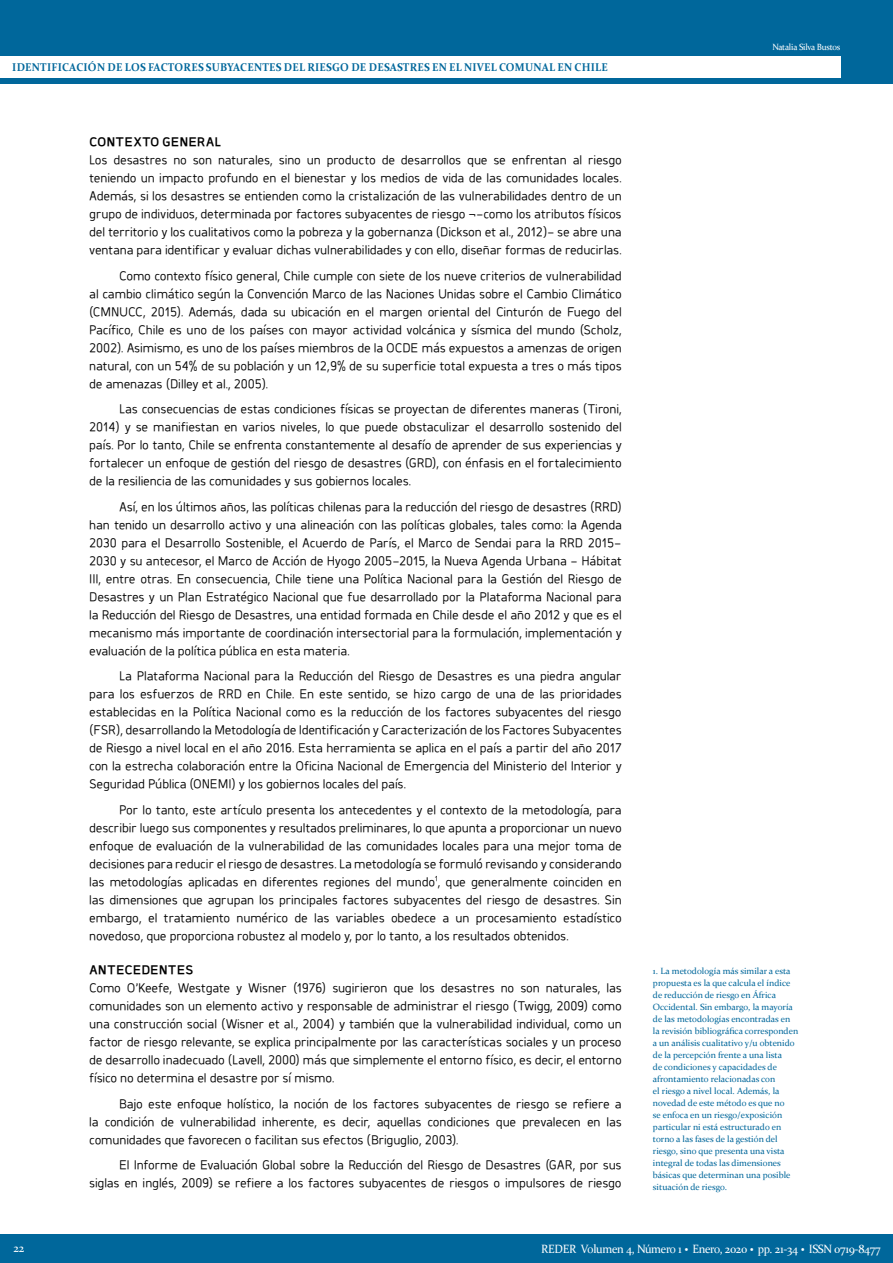
<style>
.page{position:relative;width:893px;height:1263px;background:#fff}
.page>*{position:absolute;margin:0;border:0;box-sizing:border-box;transform-origin:0 0}
.Cuerpo{font:15px/18px "Hospital";letter-spacing:-.015em;color:#000;text-align:justify}
.Cuerpo_PRIMER_PÁRRAF{font:15px/18px "Hospital";letter-spacing:-.015em;color:#000;text-align:justify}
.Subtítulos{font:700 15px "Hospital";letter-spacing:-.01em;color:#000}
.t1{font:12px "Constantia";letter-spacing:-.025em;color:#fff;scale:.95 1}
.t2{font:700 11.25px "Constantia";letter-spacing:.02em;color:#00679b;scale:.95 1}
.Notas{font:9px/12px "Constantia";color:#00679b}
.t3{font:9px "Constantia";letter-spacing:-.025em;color:#fff;scale:.95 1}
.s1{font-weight:700;font-size:18px}
</style>
<div class="page">
<div style="left:0;top:0;width:893px;height:84px;background:#00679b"></div>
<div style="left:0;top:56px;width:840px;height:22px;background:#fff"></div>
<div style="left:0;top:1234px;width:893px;height:29px;background:#00679b"></div>
<p class="t2" style="left:12px;top:60px;width:628px">IDENTIFICACIÓN DE LOS FACTORES SUBYACENTES DEL RIESGO DE DESASTRES EN EL NIVEL COMUNAL EN CHILE</p>
<p class="Subtítulos" style="left:89px;top:134px;width:133px">CONTEXTO GENERAL</p>
<p class="Cuerpo_PRIMER_PÁRRAF" style="left:89px;top:151px;width:534px">Los desastres no son naturales, sino un producto de desarrollos que se enfrentan al riesgo teniendo un impacto profundo en el bienestar y los medios de vida de las comunidades locales.<br>Además, si los desastres se entienden como la cristalización de las vulnerabilidades dentro de un grupo de individuos, determinada por factores subyacentes de riesgo ¬–como los atributos físicos del territorio y los cualitativos como la pobreza y la gobernanza (Dickson et al., 2012)– se abre una ventana para identificar y evaluar dichas vulnerabilidades y con ello, diseñar formas de reducirlas.</p>
<p class="Cuerpo" style="left:89px;top:266px;width:534px;text-indent:30px">Como contexto físico general, Chile cumple con siete de los nueve criterios de vulnerabilidad al cambio climático según la Convención Marco de las Naciones Unidas sobre el Cambio Climático (CMNUCC, 2015). Además, dada su ubicación en el margen oriental del Cinturón de Fuego del Pacífico, Chile es uno de los países con mayor actividad volcánica y sísmica del mundo (Scholz, 2002). Asimismo, es uno de los países miembros de la OCDE más expuestos a amenzas de origen natural, con un 54% de su población y un 12,9% de su superficie total expuesta a tres o más tipos de amenazas (Dilley et al., 2005).</p>
<p class="Cuerpo" style="left:89px;top:400px;width:534px;text-indent:30px">Las consecuencias de estas condiciones físicas se proyectan de diferentes maneras (Tironi, 2014) y se manifiestan en varios niveles, lo que puede obstaculizar el desarrollo sostenido del país. Por lo tanto, Chile se enfrenta constantemente al desafío de aprender de sus experiencias y fortalecer un enfoque de gestión del riesgo de desastres (GRD), con énfasis en el fortalecimiento de la resiliencia de las comunidades y sus gobiernos locales.</p>
<p class="Cuerpo" style="left:89px;top:497px;width:534px;text-indent:30px">Así, en los últimos años, las políticas chilenas para la reducción del riesgo de desastres (RRD) han tenido un desarrollo activo y una alineación con las políticas globales, tales como: la Agenda 2030 para el Desarrollo Sostenible, el Acuerdo de París, el Marco de Sendai para la RRD 2015- 2030 y su antecesor, el Marco de Acción de Hyogo 2005-2015, la Nueva Agenda Urbana - Hábitat III, entre otras. En consecuencia, Chile tiene una Política Nacional para la Gestión del Riesgo de Desastres y un Plan Estratégico Nacional que fue desarrollado por la Plataforma Nacional para la Reducción del Riesgo de Desastres, una entidad formada en Chile desde el año 2012 y que es el mecanismo más importante de coordinación intersectorial para la formulación, implementación y evaluación de la política pública en esta materia.</p>
<p class="Cuerpo" style="left:89px;top:667px;width:534px;text-indent:30px">La Plataforma Nacional para la Reducción del Riesgo de Desastres es una piedra angular para los esfuerzos de RRD en Chile. En este sentido, se hizo cargo de una de las prioridades establecidas en la Política Nacional como es la reducción de los factores subyacentes del riesgo (FSR), desarrollando la Metodología de Identificación y Caracterización de los Factores Subyacentes de Riesgo a nivel local en el año 2016. Esta herramienta se aplica en el país a partir del año 2017 con la estrecha colaboración entre la Oficina Nacional de Emergencia del Ministerio del Interior y Seguridad Pública (ONEMI) y los gobiernos locales del país.</p>
<p class="Cuerpo" style="left:89px;top:800px;width:534px;text-indent:30px">Por lo tanto, este artículo presenta los antecedentes y el contexto de la metodología, para describir luego sus componentes y resultados preliminares, lo que apunta a proporcionar un nuevo enfoque de evaluación de la vulnerabilidad de las comunidades locales para una mejor toma de decisiones para reducir el riesgo de desastres. La metodología se formuló revisando y considerando las metodologías aplicadas en diferentes regiones del mundo<sup>1</sup>, que generalmente coinciden en las dimensiones que agrupan los principales factores subyacentes del riesgo de desastres. Sin embargo, el tratamiento numérico de las variables obedece a un procesamiento estadístico novedoso, que proporciona robustez al modelo y, por lo tanto, a los resultados obtenidos.</p>
<p class="Subtítulos" style="left:89px;top:962px;width:106px">ANTECEDENTES</p>
<p class="Cuerpo_PRIMER_PÁRRAF" style="left:89px;top:979px;width:534px">Como O'Keefe, Westgate y Wisner (1976) sugirieron que los desastres no son naturales, las comunidades son un elemento activo y responsable de administrar el riesgo (Twigg, 2009) como una construcción social (Wisner et al., 2004) y también que la vulnerabilidad individual, como un factor de riesgo relevante, se explica principalmente por las características sociales y un proceso de desarrollo inadecuado (Lavell, 2000) más que simplemente el entorno físico, es decir, el entorno físico no determina el desastre por sí mismo.</p>
<p class="Cuerpo" style="left:89px;top:1094px;width:534px;text-indent:30px">Bajo este enfoque holístico, la noción de los factores subyacentes de riesgo se refiere a la condición de vulnerabilidad inherente, es decir, aquellas condiciones que prevalecen en las comunidades que favorecen o facilitan sus efectos (Briguglio, 2003).</p>
<p class="Cuerpo" style="left:89px;top:1156px;width:534px;text-align:right">El Informe de Evaluación Global sobre la Reducción del Riesgo de Desastres (GAR, por sus siglas en inglés, 2009) se refiere a los factores subyacentes de riesgos o impulsores de riesgo</p>
<p class="t3" style="left:772px;top:41px;width:73px">Natalia Silva Bustos</p>
<p class="Notas" style="left:653px;top:964px;width:147px">1. La metodología más similar a esta propuesta es la que calcula el índice de reducción de riesgo en África Occidental. Sin embargo, la mayoría de las metodologías encontradas en la revisión bibliográfica corresponden a un análisis cualitativo y/u obtenido de la percepción frente a una lista<br>de condiciones y capacidades de afrontamiento relacionadas con<br>el riesgo a nivel local. Además, la novedad de este método es que no<br>se enfoca en un riesgo/exposición particular ni está estructurado en torno a las fases de la gestión del riesgo, sino que presenta una vista integral de todas las dimensiones básicas que determinan una posible situación de riesgo.</p>
<p class="t1" style="left:14px;top:1239px;width:13px">22</p>
<p class="t1" style="left:541px;top:1240px;width:359px">REDER Volumen 4, Número 1 <span class="s1">·</span> Enero, 2020 <span class="s1">·</span> pp. 21-34 <span class="s1">·</span> ISSN 0719-8477</p>
</div>
